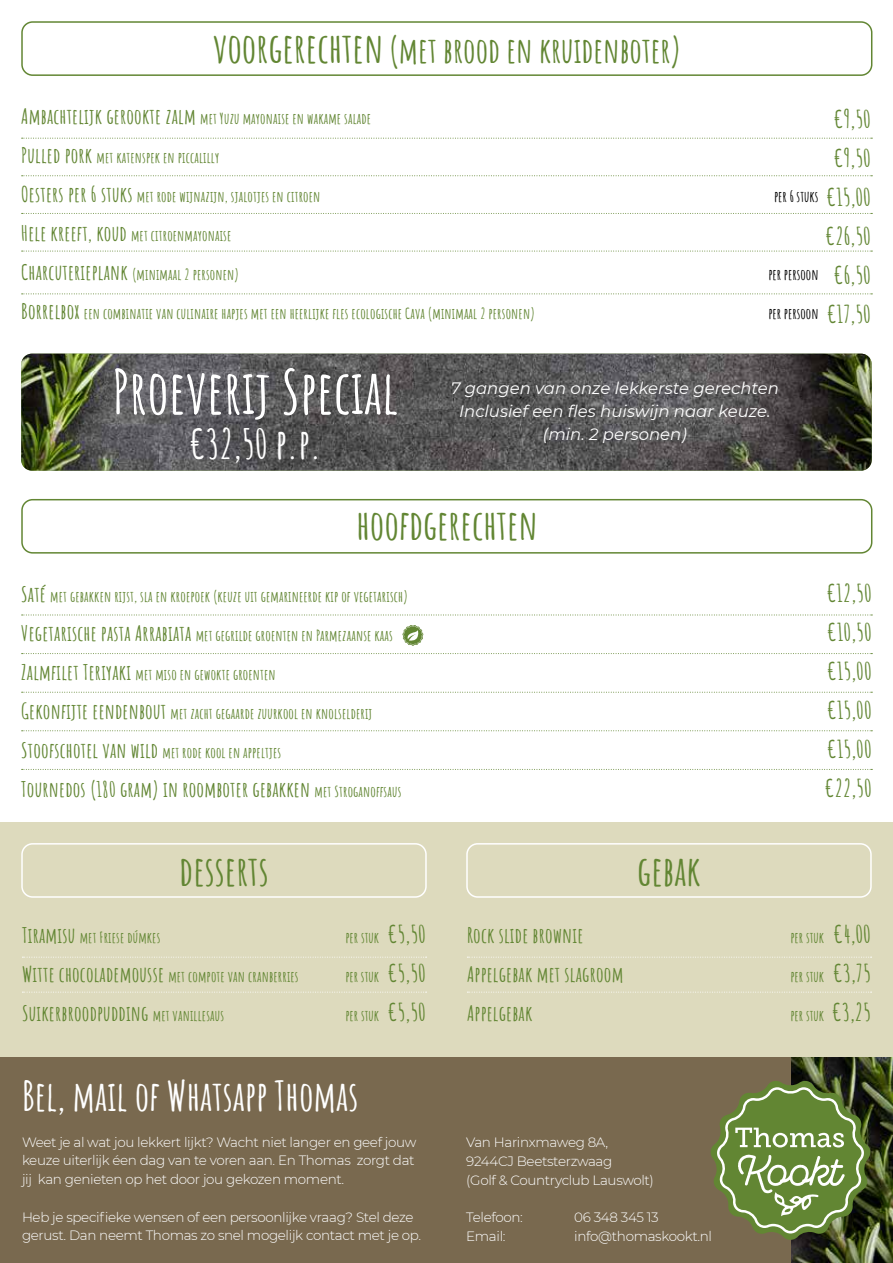
<style>
.page{position:relative;width:893px;height:1263px;background:#fff}
.page>*{position:absolute;margin:0;border:0;box-sizing:border-box;transform-origin:0 0}
.t1{font:700 60px "Amatic SC";color:#fff}
.t2{font:700 40.5px "Amatic SC";color:#fff}
.t3{font:700 40.5px "Amatic SC";color:#628633}
.t4{font:700 34.5px "Amatic SC";color:#628633}
.t5{font:700 24px/39px "Amatic SC";color:#628633;text-align:justify}
.t6{font:700 21px "Amatic SC";letter-spacing:.01em;color:#628633}
.t7{font:italic 16.5px/23.2px "Montserrat";color:#fff;text-align:center}
.t8{font:700 15px "Amatic SC";letter-spacing:.01em;color:#628633}
.t9{font:700 15px "Amatic SC";color:#000}
.t10{font:300 13.5px/18.8px "Montserrat";letter-spacing:-.025em;color:#fff}
.s1{font-size:40.5px}
.s2{font-size:21px}
.s3{font-size:15px}
</style>
<div class="page">
<div style="left:0;top:822px;width:893px;height:235px;background:#dddabd"></div>
<img style="left:790px;top:1057px;width:103px;height:206px">
<div style="left:466px;top:843px;width:406px;height:55px;border:2px solid #fff;border-radius:11px"></div>
<svg style="left:467px;top:957px;width:405px;height:1px"></svg>
<svg style="left:467px;top:992px;width:405px;height:1px"></svg>
<div style="left:21px;top:843px;width:406px;height:55px;border:2px solid #fff;border-radius:11px"></div>
<svg style="left:22px;top:957px;width:405px;height:1px"></svg>
<svg style="left:22px;top:992px;width:405px;height:1px"></svg>
<div style="left:21px;top:21px;width:851px;height:55px;border:2px solid #628633;border-radius:11px"></div>
<svg style="left:22px;top:138px;width:850px;height:1px"></svg>
<svg style="left:22px;top:175px;width:850px;height:1px"></svg>
<svg style="left:22px;top:213px;width:850px;height:1px"></svg>
<svg style="left:22px;top:251px;width:850px;height:1px"></svg>
<svg style="left:22px;top:293px;width:850px;height:1px"></svg>
<div style="left:21px;top:499px;width:851px;height:55px;border:2px solid #628633;border-radius:11px"></div>
<svg style="left:22px;top:615px;width:850px;height:1px"></svg>
<svg style="left:22px;top:653px;width:850px;height:1px"></svg>
<svg style="left:22px;top:692px;width:850px;height:1px"></svg>
<svg style="left:22px;top:730px;width:850px;height:1px"></svg>
<svg style="left:22px;top:769px;width:850px;height:1px"></svg>
<svg style="left:402px;top:625px;width:21px;height:21px"></svg>
<div style="left:0;top:1057px;width:790px;height:206px;background:#79694f"></div>
<svg style="left:710px;top:1079px;width:162px;height:162px"></svg>
<img style="left:21px;top:354px;width:851px;height:117px">
<h3 class="t4" style="left:213px;top:24px;width:470px"><span class="s1">voorgerechten</span> (met brood en kruidenboter)</h3>
<p class="t8" style="left:21px;top:107px;width:351px"><span class="s2">Ambachtelijk gerookte zalm</span> met Yuzu mayonaise en wakame salade</p>
<p class="t8" style="left:21px;top:146px;width:200px"><span class="s2">Pulled pork</span> met katenspek en piccalilly</p>
<p class="t8" style="left:21px;top:185px;width:301px"><span class="s2">Oesters per 6 stuks</span> met rode wijnazijn, sjalotjes en citroen</p>
<p class="t9" style="left:774px;top:185px;width:46px">per 6 stuks</p>
<p class="t8" style="left:21px;top:224px;width:212px"><span class="s2">Hele kreeft, koud</span> met citroenmayonaise</p>
<p class="t8" style="left:21px;top:263px;width:219px"><span class="s2">Charcuterieplank</span> (minimaal 2 personen)</p>
<p class="t9" style="left:768px;top:263px;width:52px">per persoon</p>
<p class="t8" style="left:21px;top:302px;width:515px"><span class="s2">Borrelbox</span> een combinatie van culinaire hapjes met een heerlijke fles ecologische Cava (minimaal 2 personen)</p>
<p class="t9" style="left:768px;top:302px;width:52px">per persoon</p>
<h3 class="t5" style="left:825px;top:98px;width:47px;text-align:center">€9,50 €9,50 €15,00 €26,50 €6,50 €17,50</h3>
<h1 class="t1" style="left:112px;top:346px;width:287px">Proeverij Special</h1>
<h2 class="t2" style="left:189px;top:413px;width:134px">€32,50 p.p.</h2>
<p class="t7" style="left:451px;top:376px;width:330px">7 gangen van onze lekkerste gerechten<br>Inclusief een fles huiswijn naar keuze. (min. 2 personen)</p>
<h2 class="t3" style="left:356px;top:494px;width:183px">hoofdgerechten</h2>
<p class="t8" style="left:21px;top:585px;width:388px"><span class="s2">Saté</span> met gebakken rijst, sla en kroepoek (keuze uit gemarineerde kip of vegetarisch)</p>
<p class="t8" style="left:21px;top:624px;width:373px"><span class="s2">Vegetarische pasta Arrabiata</span> met gegrilde groenten en Parmezaanse kaas</p>
<p class="t8" style="left:21px;top:663px;width:256px"><span class="s2">Zalmfilet Teriyaki</span> met miso en gewokte groenten</p>
<p class="t8" style="left:21px;top:702px;width:353px"><span class="s2">Gekonfijte eendenbout</span> met zacht gegaarde zuurkool en knolselderij</p>
<p class="t8" style="left:21px;top:741px;width:262px"><span class="s2">Stoofschotel van wild</span> met rode kool en appeltjes</p>
<h3 class="t6" style="left:21px;top:773px;width:382px">Tournedos (180 gram) in roomboter gebakken <span class="s3">met Stroganoffsaus</span></h3>
<h2 class="t3" style="left:179px;top:840px;width:91px">desserts</h2>
<p class="t8" style="left:22px;top:926px;width:140px"><span class="s2">Tiramisu</span> met Friese dúmkes</p>
<p class="t8" style="left:345px;top:926px;width:35px">per stuk</p>
<p class="t8" style="left:22px;top:965px;width:278px"><span class="s2">Witte chocolademousse</span> met compote van cranberries</p>
<p class="t8" style="left:345px;top:965px;width:35px">per stuk</p>
<h3 class="t6" style="left:22px;top:997px;width:204px">Suikerbroodpudding <span class="s3">met vanillesaus</span></h3>
<p class="t8" style="left:345px;top:1004px;width:35px">per stuk</p>
<h3 class="t5" style="left:387px;top:913px;width:40px">€5,50 €5,50 €5,50</h3>
<h2 class="t2" style="left:22px;top:1064px;width:338px">Bel, mail of Whatsapp Thomas</h2>
<p class="t10" style="left:22px;top:1132px;width:396px">Weet je al wat jou lekkert lijkt? Wacht niet langer en geef jouw keuze uiterlijk éen dag van te voren aan. En Thomas zorgt dat jij kan genieten op het door jou gekozen moment.</p>
<p class="t10" style="left:22px;top:1207px;width:401px">Heb je specifieke wensen of een persoonlijke vraag? Stel deze gerust. Dan neemt Thomas zo snel mogelijk contact met je op.</p>
<h2 class="t3" style="left:637px;top:840px;width:65px">gebak</h2>
<h3 class="t5" style="left:824px;top:572px;width:49px">€12,50 €10,50 €15,00 €15,00 €15,00 €22,50</h3>
<h3 class="t6" style="left:467px;top:919px;width:118px">Rock slide brownie</h3>
<p class="t8" style="left:790px;top:926px;width:35px">per stuk</p>
<h3 class="t6" style="left:467px;top:958px;width:158px">Appelgebak met slagroom</h3>
<p class="t8" style="left:790px;top:965px;width:35px">per stuk</p>
<h3 class="t6" style="left:467px;top:997px;width:67px">Appelgebak</h3>
<p class="t8" style="left:790px;top:1004px;width:35px">per stuk</p>
<h3 class="t5" style="left:832px;top:913px;width:41px">€4,00 €3,75 €3,25</h3>
<p class="t10" style="left:466px;top:1132px;width:189px">Van Harinxmaweg 8A,<br>9244CJ Beetsterzwaag<br>(Golf &amp; Countryclub Lauswolt)</p>
<p class="t10" style="left:466px;top:1207px;width:58px">Telefoon:</p>
<p class="t10" style="left:574px;top:1207px;width:86px">06 348 345 13</p>
<p class="t10" style="left:466px;top:1226px;width:41px">Email:</p>
<p class="t10" style="left:574px;top:1226px;width:139px">info@thomaskookt.nl</p>
</div>
